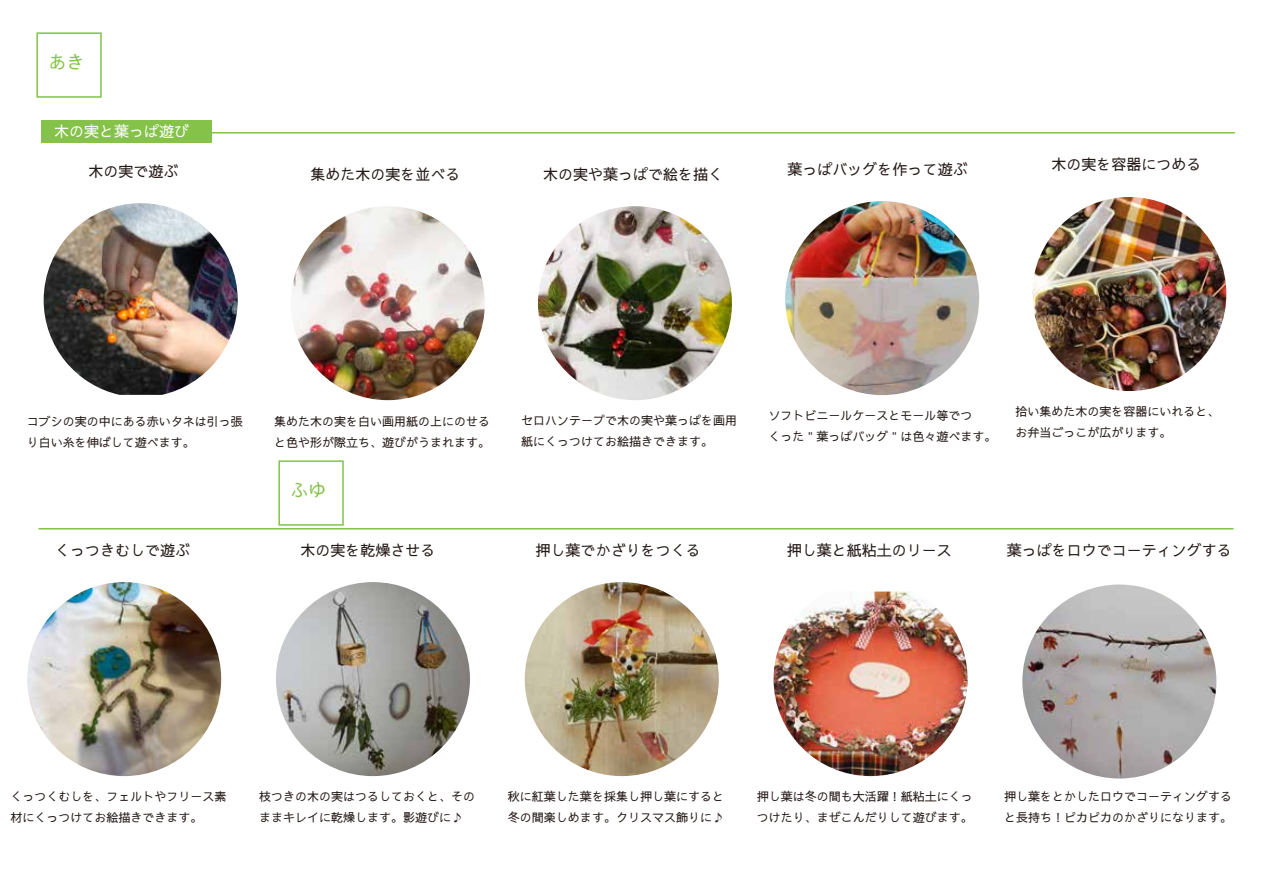
<style>
.page{position:relative;width:1263px;height:893px;background:#fff}
.page>*{position:absolute;margin:0;border:0;box-sizing:border-box;transform-origin:0 0}
.t1{font:500 18px "Sawarabi Gothic";color:#84c24a}
.t2{font:500 15px "Sawarabi Gothic";color:#231815}
.t3{font:500 15px "Sawarabi Gothic";color:#fff}
.t4{font:500 12px/21px "Sawarabi Gothic";color:#231815}
</style>
<div class="page">
<img style="left:27px;top:582px;width:194px;height:194px;border-radius:97px">
<img style="left:276px;top:582px;width:194px;height:194px;border-radius:97px">
<img style="left:525px;top:582px;width:194px;height:194px;border-radius:97px">
<img style="left:773px;top:591px;width:194px;height:185px">
<img style="left:1022px;top:584px;width:194px;height:194px;border-radius:97px">
<img style="left:538px;top:206px;width:194px;height:194px;border-radius:97px">
<img style="left:785px;top:201px;width:194px;height:194px;border-radius:97px">
<img style="left:1032px;top:197px;width:194px;height:194px;border-radius:97px">
<hr style="left:55px;top:132px;width:1179px;height:1px;background:#84c24a">
<hr style="left:39px;top:528px;width:1194px;height:1px;background:#84c24a">
<div style="left:36px;top:32px;width:66px;height:66px;border:2px solid #84c24a"></div>
<div style="left:278px;top:460px;width:66px;height:66px;border:2px solid #84c24a"></div>
<img style="left:44px;top:203px;width:194px;height:192px">
<img style="left:291px;top:206px;width:194px;height:194px;border-radius:97px">
<div style="left:42px;top:120px;width:170px;height:23px;background:#84c24a"></div>
<h1 class="t1" style="left:48px;top:49px;width:37px">あき</h1>
<p class="t3" style="left:54px;top:120px;width:136px">木の実と葉っぱ遊び</p>
<p class="t2" style="left:88px;top:160px;width:91px">木の実で遊ぶ</p>
<p class="t2" style="left:310px;top:163px;width:151px">集めた木の実を並べる</p>
<p class="t2" style="left:543px;top:163px;width:181px">木の実や葉っぱで絵を描く</p>
<p class="t2" style="left:787px;top:158px;width:181px">葉っぱバッグを作って遊ぶ</p>
<p class="t2" style="left:1051px;top:154px;width:151px">木の実を容器につめる</p>
<p class="t4" style="left:27px;top:411px;width:218px">コブシの実の中にある赤いタネは引っ張り白い糸を伸ばして遊べます。</p>
<p class="t2" style="left:55px;top:539px;width:136px">くっつきむしで遊ぶ</p>
<p class="t4" style="left:274px;top:411px;width:217px">集めた木の実を白い画用紙の上にのせると色や形が際立ち、遊びがうまれます。</p>
<h1 class="t1" style="left:290px;top:477px;width:37px">ふゆ</h1>
<p class="t2" style="left:300px;top:539px;width:136px">木の実を乾燥させる</p>
<p class="t4" style="left:521px;top:409px;width:217px">セロハンテープで木の実や葉っぱを画用紙にくっつけてお絵描きできます。</p>
<p class="t2" style="left:535px;top:539px;width:166px">押し葉でかざりをつくる</p>
<p class="t4" style="left:768px;top:404px;width:229px">ソフトビニールケースとモール等でつ<br>くった＂葉っぱバッグ＂は色々遊べます。</p>
<p class="t4" style="left:1015px;top:400px;width:205px">拾い集めた木の実を容器にいれると、お弁当ごっこが広がります。</p>
<p class="t2" style="left:787px;top:539px;width:166px">押し葉と紙粘土のリース</p>
<p class="t2" style="left:1006px;top:539px;width:226px">葉っぱをロウでコーティングする</p>
<p class="t4" style="left:10px;top:785px;width:218px">くっつくむしを、フェルトやフリース素材にくっつけてお絵描きできます。</p>
<p class="t4" style="left:259px;top:785px;width:218px">枝つきの木の実はつるしておくと、そのままキレイに乾燥します。影遊びに♪</p>
<p class="t4" style="left:508px;top:785px;width:217px">秋に紅葉した葉を採集し押し葉にすると冬の間楽しめます。クリスマス飾りに♪</p>
<p class="t4" style="left:756px;top:785px;width:217px">押し葉は冬の間も大活躍！紙粘土にくっつけたり、まぜこんだりして遊びます。</p>
<p class="t4" style="left:1004px;top:785px;width:229px">押し葉をとかしたロウでコーティングすると長持ち！ピカピカのかざりになります。</p>
</div>
